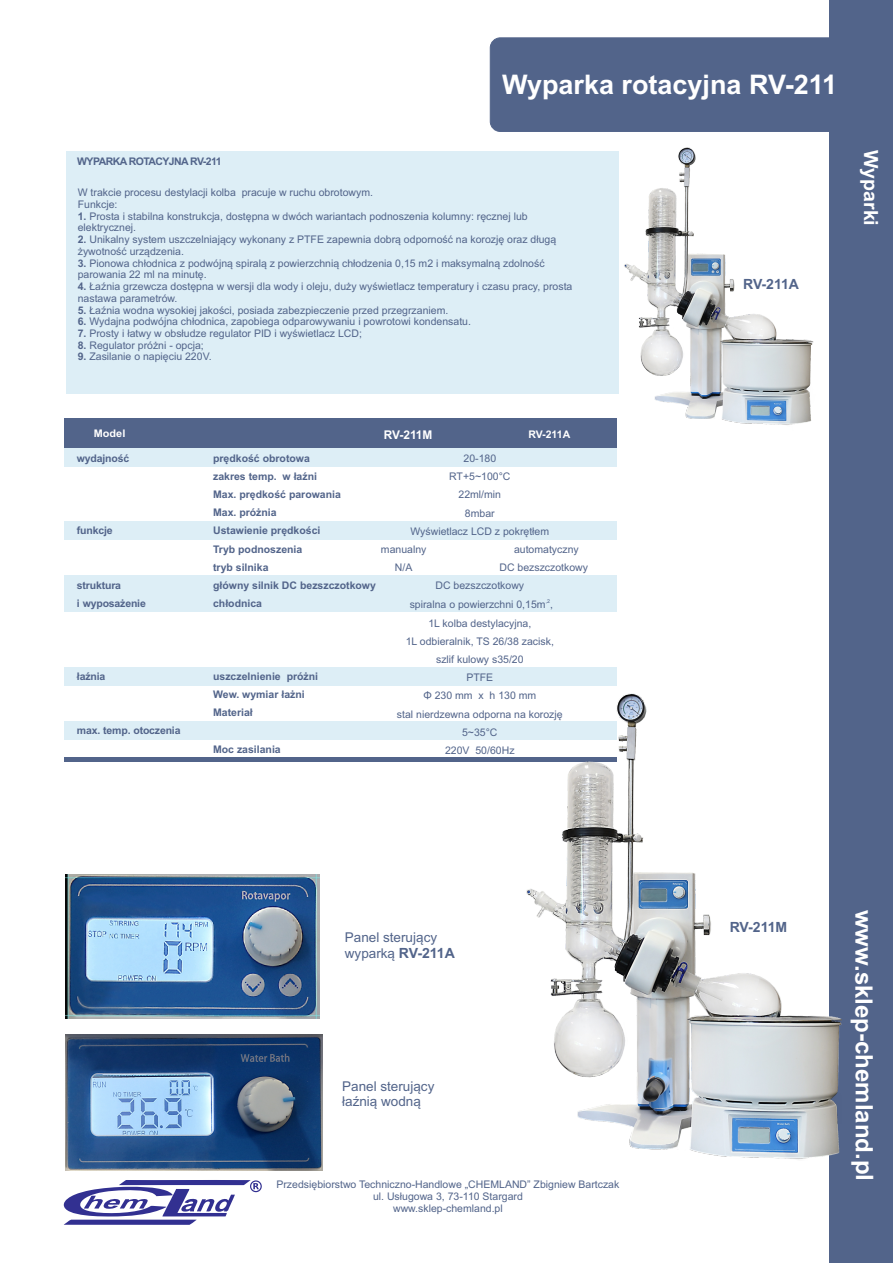
<style>
.page{position:relative;width:893px;height:1263px;background:#fff}
.page>*{position:absolute;margin:0;border:0;box-sizing:border-box;transform-origin:0 0}
.t1{font:700 27px "Arial";color:#fff}
.t2{font:700 24px "Arial";letter-spacing:-.005em;color:#fff}
.t3{font:700 19.5px "Arial";color:#fff}
.t4{font:700 14.1px "Arial";letter-spacing:-.01em;color:#52648a}
.t5{font:13.5px/15.6px "Arial";color:#52648a}
.t6{font:700 12px "Arial";letter-spacing:-.01em;color:#fff}
.t7{font:10.5px/18.1px "Arial";color:#52648a}
.t8{font:700 10.5px/18.1px "Arial";color:#52648a}
.t9{font:700 10.5px "Arial";letter-spacing:-.055em;color:#52648a}
.t10{font:700 10.5px "Arial";color:#fff}
.t11{font:700 10.5px "Arial";color:#fff;scale:1.04 1}
.t12{font:5.25px "Arial";color:#52648a}
.s1{font-weight:700}
.s2{font-weight:700;font-size:14.1px}
</style>
<div class="page">
<div style="left:64px;top:722px;width:553px;height:18px;background:#ddeef6"></div>
<div style="left:64px;top:667px;width:553px;height:18px;background:#ddeef6"></div>
<div style="left:64px;top:593px;width:553px;height:18px;background:#ddeef6"></div>
<div style="left:64px;top:575px;width:553px;height:18px;background:#ddeef6"></div>
<div style="left:64px;top:521px;width:553px;height:19px;background:#ddeef6"></div>
<div style="left:65px;top:418px;width:552px;height:31px;background:#52648a"></div>
<div style="left:65px;top:449px;width:552px;height:18px;background:#ddeef6"></div>
<svg style="left:64px;top:1180px;width:198px;height:45px"></svg>
<div style="left:830px;top:0;width:63px;height:1263px;background:#52648a"></div>
<div style="left:490px;top:37px;width:357px;height:95px;background:#52648a;border:1px solid #52648a;border-radius:10px"></div>
<hr style="left:64px;top:757px;width:552px;height:4px;background:#52648a">
<div style="left:66px;top:151px;width:552px;height:243px;background:#ddeef6"></div>
<img style="left:624px;top:147px;width:190px;height:278px">
<img style="left:526px;top:691px;width:315px;height:469px">
<img style="left:66px;top:874px;width:254px;height:144px">
<img style="left:66px;top:1034px;width:256px;height:136px">
<p class="t9" style="left:77px;top:157px;width:146px">WYPARKA ROTACYJNA RV-211</p>
<h1 class="t1" style="left:502px;top:74px;width:337px">Wyparka rotacyjna RV-211</h1>
<p class="t7" style="left:78px;top:188px;width:297px;line-height:11.7px">W trakcie procesu destylacji kolba pracuje w ruchu obrotowym.<br>Funkcje:</p>
<p class="t7" style="left:78px;top:211px;width:451px;line-height:11.7px"><span class="s1">1.</span> Prosta i stabilna konstrukcja, dostępna w dwóch wariantach podnoszenia kolumny: ręcznej lub elektrycznej.</p>
<p class="t7" style="left:78px;top:235px;width:480px;line-height:11.7px"><span class="s1">2.</span> Unikalny system uszczelniający wykonany z PTFE zapewnia dobrą odporność na korozję oraz długą żywotność urządzenia.</p>
<p class="t7" style="left:78px;top:258px;width:468px;line-height:11.7px"><span class="s1">3.</span> Pionowa chłodnica z podwójną spiralą z powierzchnią chłodzenia 0,15 m2 i maksymalną zdolność parowania 22 ml na minutę.</p>
<p class="t7" style="left:78px;top:281px;width:496px;line-height:11.7px"><span class="s1">4.</span> Łaźnia grzewcza dostępna w wersji dla wody i oleju, duży wyświetlacz temperatury i czasu pracy, prosta nastawa parametrów.</p>
<p class="t7" style="left:78px;top:302px;width:372px"><span class="s1">5.</span> Łaźnia wodna wysokiej jakości, posiada zabezpieczenie przed przegrzaniem.</p>
<p class="t7" style="left:78px;top:313px;width:395px"><span class="s1">6.</span> Wydajna podwójna chłodnica, zapobiega odparowywaniu i powrotowi kondensatu.</p>
<p class="t7" style="left:78px;top:325px;width:286px"><span class="s1">7.</span> Prosty i łatwy w obsłudze regulator PID i wyświetlacz LCD;</p>
<p class="t7" style="left:78px;top:337px;width:128px"><span class="s1">8.</span> Regulator próżni - opcja;</p>
<p class="t7" style="left:78px;top:349px;width:135px"><span class="s1">9.</span> Zasilanie o napięciu 220V.</p>
<p class="t11" style="left:94px;top:429px;width:32px">Model</p>
<p class="t8" style="left:77px;top:450px;width:54px">wydajność</p>
<p class="t8" style="left:77px;top:522px;width:37px">funkcje</p>
<p class="t8" style="left:77px;top:577px;width:70px">struktura<br>i wyposażenie</p>
<p class="t8" style="left:77px;top:668px;width:30px">łaźnia</p>
<p class="t8" style="left:77px;top:723px;width:105px">max. temp. otoczenia</p>
<p class="t6" style="left:384px;top:430px;width:50px">RV-211M</p>
<p class="t10" style="left:528px;top:430px;width:43px">RV-211A</p>
<p class="t8" style="left:213px;top:450px;width:164px">prędkość obrotowa<br>zakres temp. w łaźni<br>Max. prędkość parowania<br>Max. próżnia<br>Ustawienie prędkości<br>Tryb podnoszenia<br>tryb silnika<br>główny silnik DC bezszczotkowy chłodnica</p>
<p class="t7" style="left:463px;top:450px;width:34px">20-180</p>
<p class="t7" style="left:449px;top:468px;width:63px">RT+5~100°C</p>
<p class="t7" style="left:459px;top:487px;width:44px">22ml/min</p>
<p class="t7" style="left:465px;top:505px;width:31px">8mbar</p>
<p class="t7" style="left:410px;top:523px;width:140px">Wyświetlacz LCD z pokrętłem</p>
<p class="t7" style="left:381px;top:541px;width:47px">manualny</p>
<p class="t7" style="left:514px;top:541px;width:66px">automatyczny</p>
<p class="t7" style="left:395px;top:559px;width:19px">N/A</p>
<p class="t7" style="left:435px;top:559px;width:154px;text-indent:64px">DC bezszczotkowy<br>DC bezszczotkowy</p>
<p class="t12" style="left:546px;top:599px;width:6px">,2</p>
<p class="t7" style="left:397px;top:596px;width:167px;text-align:center">spiralna o powierzchni 0,15m ,<br>1L kolba destylacyjna,<br>1L odbieralnik, TS 26/38 zacisk, szlif kulowy s35/20<br>PTFE<br>Φ 230 mm x h 130 mm<br>stal nierdzewna odporna na korozję<br>5~35°C<br>220V 50/60Hz</p>
<p class="t8" style="left:213px;top:668px;width:107px">uszczelnienie próżni<br>Wew. wymiar łażni<br>Materiał</p>
<p class="t8" style="left:213px;top:741px;width:69px">Moc zasilania</p>
<h3 class="t4" style="left:743px;top:278px;width:57px">RV-211A</h3>
<h3 class="t3" style="left:878px;top:150px;width:77px;rotate:90deg">Wyparki</h3>
<p class="t5" style="left:345px;top:931px;width:112px">Panel sterujący wyparką <span class="s2">RV-211A</span></p>
<p class="t5" style="left:342px;top:1080px;width:94px;line-height:15.1px">Panel sterujący łaźnią wodną</p>
<p class="t7" style="left:276px;top:1180px;width:344px;line-height:11.7px;text-align:center">Przedsiębiorstwo Techniczno-Handlowe „CHEMLAND” Zbigniew Bartczak ul. Usługowa 3, 73-110 Stargard<br>www.sklep-chemland.pl</p>
<h3 class="t4" style="left:730px;top:921px;width:59px">RV-211M</h3>
<h2 class="t2" style="left:873px;top:910px;width:273px;rotate:90deg">www.sklep-chemland.pl</h2>
</div>
